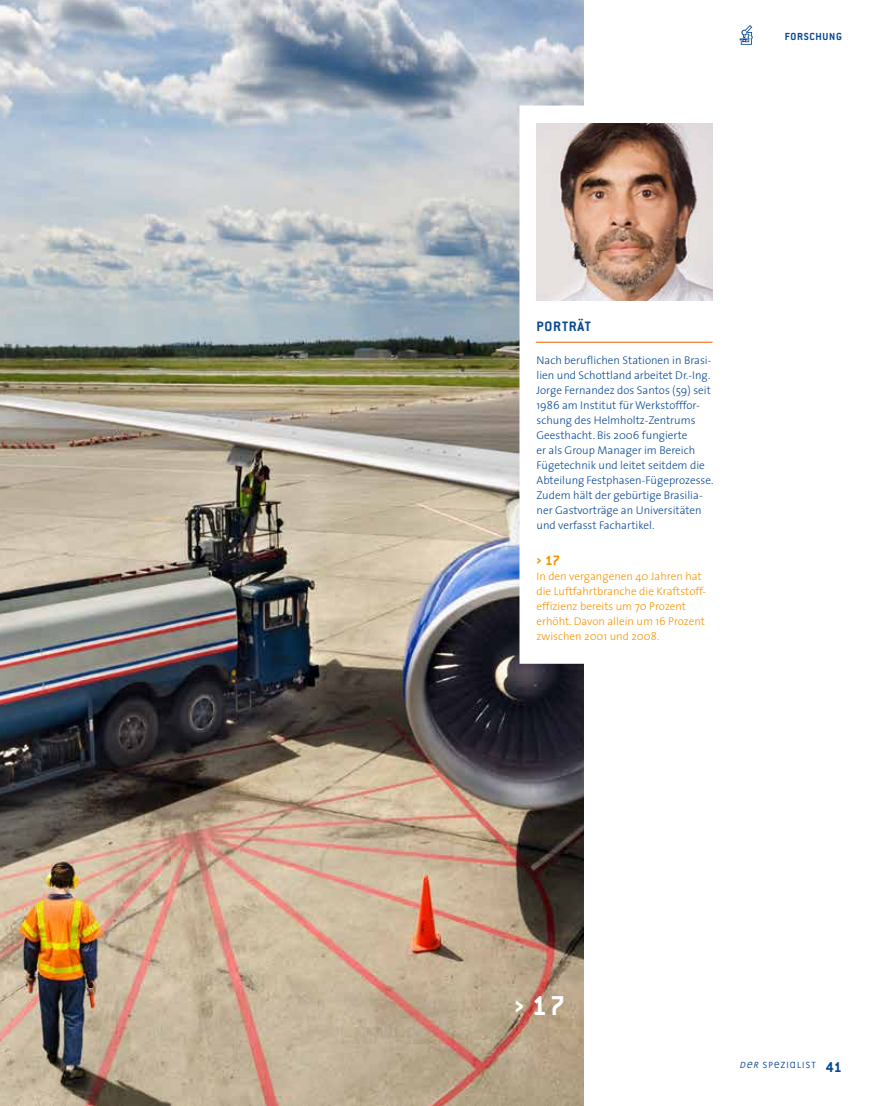
<style>
.page{position:relative;width:893px;height:1106px;background:#fff}
.page>*{position:absolute;margin:0;border:0;box-sizing:border-box;transform-origin:0 0}
.t1{font:700 30px "Conduit ITC";color:#fff}
.t2{font:700 15.75px "Conduit ITC";color:#084895}
.t3{font:700 15px "Conduit ITC";letter-spacing:.05em;color:#084895}
.t4{font:700 15px "Conduit ITC";color:#f59400}
.t5{font:300 11.25px/15px "The Sans";color:#084895}
.t6{font:300 11.25px/15px "The Sans";color:#f59400}
.t7{font:700 11.25px "Conduit ITC";letter-spacing:.06em;color:#084895}
.t8{font:9px "Uni F";letter-spacing:.125em;color:#084895}
.s1{font-style:italic}
</style>
<div class="page">
<img style="left:0;top:0;width:584px;height:1106px">
<img style="left:536px;top:123px;width:177px;height:177px">
<svg style="left:740px;top:25px;width:13px;height:20px"></svg>
<hr style="left:536px;top:342px;width:177px;height:1px;background:#ed5d02">
<p class="t7" style="left:785px;top:30px;width:59px">FORSCHUNG</p>
<h3 class="t3" style="left:536px;top:317px;width:56px">PORTRÄT</h3>
<p class="t5" style="left:536px;top:352px;width:178px">Nach beruflichen Stationen in Brasi&shy;lien und Schottland arbeitet Dr.-Ing.<br>Jorge Fernandez dos Santos (59) seit 1986 am Institut für Werkstofffor&shy;schung des Helmholtz-Zentrums Geesthacht. Bis 2006 fungierte<br>er als Group Manager im Bereich Fügetechnik und leitet seitdem die Abteilung Festphasen-Fügeprozesse.<br>Zudem hält der gebürtige Brasilia&shy;ner Gastvorträge an Universitäten und verfasst Fachartikel.</p>
<h3 class="t4" style="left:536px;top:551px;width:25px">› 17</h3>
<p class="t6" style="left:536px;top:568px;width:171px">In den vergangenen 40 Jahren hat die Luftfahrtbranche die Kraftstoff&shy;effizienz bereits um 70 Prozent erhöht. Davon allein um 16 Prozent zwischen 2001 und 2008.</p>
<h1 class="t1" style="left:514px;top:988px;width:52px">›17</h1>
<p class="t8" style="left:739px;top:1059px;width:78px"><span class="s1">der</span> SPEZIALIST</p>
<h2 class="t2" style="left:826px;top:1057px;width:18px">41</h2>
</div>
